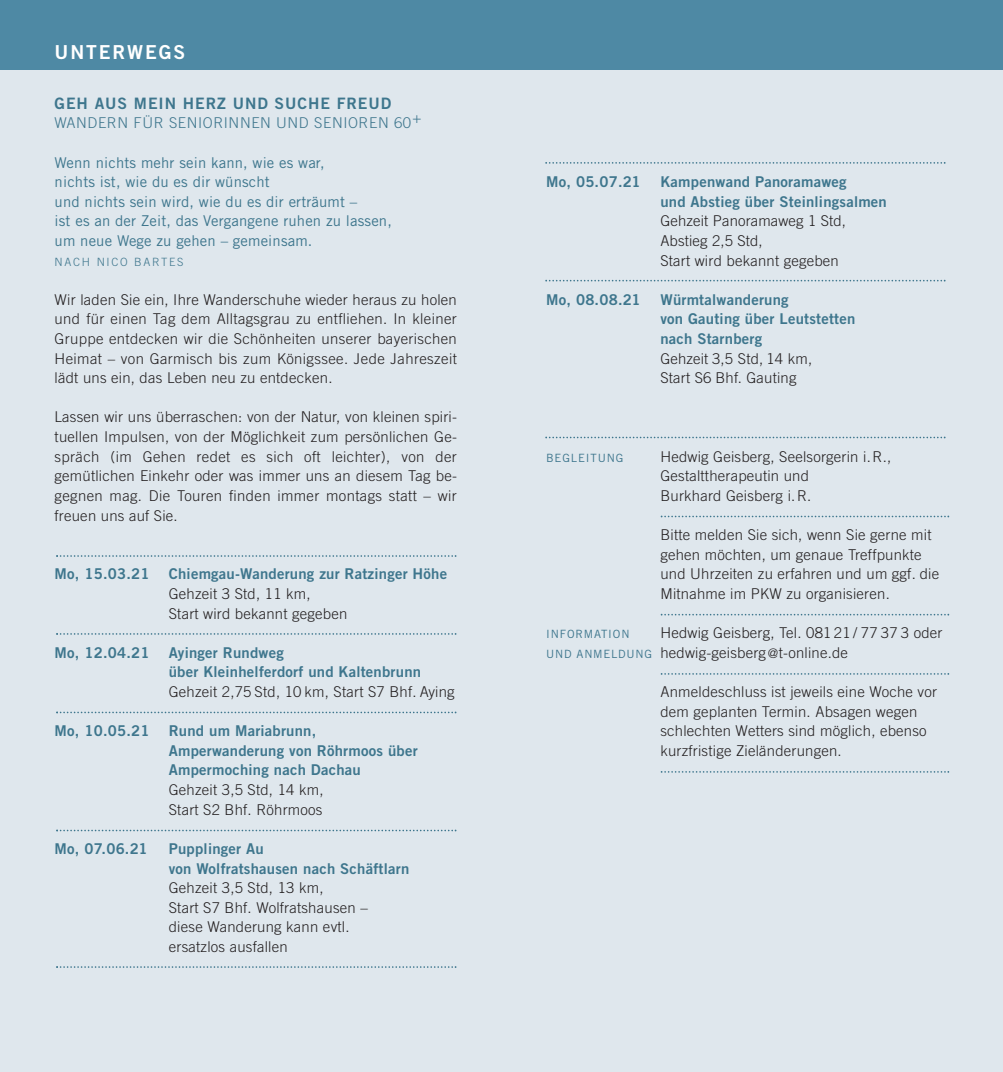
<style>
.page{position:relative;width:1003px;height:1072px;background:#fff}
.page>*{position:absolute;margin:0;border:0;box-sizing:border-box;transform-origin:0 0}
.t1{font:19.25px "Trade Gothic Bold Two";letter-spacing:.1em;color:#fff}
.t2{font:15.75px "Trade Gothic Bold Two";letter-spacing:.06em;color:#3e768d}
.t3{font:300 14.88px/19.6px "Trade Gothic";letter-spacing:.015em;color:#231f20}
.t4{font:14.88px/19.6px "Trade Gothic Bold Two";letter-spacing:.015em;color:#3e768d}
.t5{font:14.88px/19.6px "Trade Gothic";letter-spacing:.01em;color:#3e768d}
.t6{font:300 14.88px "Trade Gothic";letter-spacing:.04em;color:#3e768d}
.t7{font:11.38px "Trade Gothic";letter-spacing:.075em;color:#3e768d}
.t8{font:300 11.38px "Trade Gothic";letter-spacing:.15em;color:#3e768d}
.s1{font-weight:400;font-size:11.38px;color:#3e768d}
.s2{font-size:13.12px}
</style>
<div class="page">
<div style="left:0;top:64px;width:501px;height:1007px;background:#dfe7ed"></div>
<div style="left:0;top:0;width:501px;height:69px;background:#4e89a4"></div>
<div style="left:501px;top:64px;width:501px;height:1007px;background:#dfe7ed"></div>
<div style="left:501px;top:0;width:501px;height:69px;background:#4e89a4"></div>
<svg style="left:56px;top:555px;width:400px;height:2px"></svg>
<svg style="left:56px;top:633px;width:400px;height:2px"></svg>
<svg style="left:56px;top:711px;width:400px;height:2px"></svg>
<svg style="left:56px;top:829px;width:400px;height:2px"></svg>
<svg style="left:56px;top:966px;width:400px;height:1px"></svg>
<svg style="left:545px;top:280px;width:400px;height:1px"></svg>
<svg style="left:545px;top:436px;width:400px;height:2px"></svg>
<svg style="left:660px;top:515px;width:288px;height:2px"></svg>
<svg style="left:660px;top:614px;width:288px;height:1px"></svg>
<svg style="left:660px;top:673px;width:288px;height:1px"></svg>
<svg style="left:660px;top:771px;width:288px;height:1px"></svg>
<svg style="left:545px;top:162px;width:400px;height:2px"></svg>
<p class="t1" style="left:55px;top:45px;width:132px">UNTERWEGS</p>
<p class="t2" style="left:55px;top:97px;width:338px">GEH AUS MEIN HERZ UND SUCHE FREUD</p>
<p class="t6" style="left:55px;top:118px;width:368px">WANDERN FÜR SENIORINNEN UND SENIOREN 60+</p>
<p class="t5" style="left:55px;top:154px;width:338px">Wenn nichts mehr sein kann, wie es war,<br>nichts ist, wie du es dir wünscht<br>und nichts sein wird, wie du es dir erträumt –<br>ist es an der Zeit, das Vergangene ruhen zu lassen, um neue Wege zu gehen – gemeinsam.</p>
<p class="t8" style="left:55px;top:257px;width:130px">NACH NICO BARTES</p>
<p class="t3" style="left:55px;top:291px;width:403px;text-align:justify">Wir laden Sie ein, Ihre Wanderschuhe wieder heraus zu holen und für einen Tag dem Alltagsgrau zu entfliehen. In kleiner Gruppe entdecken wir die Schönheiten unserer bayerischen Heimat – von Garmisch bis zum Königssee. Jede Jahreszeit lädt uns ein, das Leben neu zu entdecken.</p>
<p class="t3" style="left:55px;top:408px;width:404px;text-align:justify">Lassen wir uns überraschen: von der Natur, von kleinen spiri&shy;tuellen Impulsen, von der Möglichkeit zum persönlichen Ge&shy;spräch (im Gehen redet es sich oft leichter), von der gemütlichen Einkehr oder was immer uns an diesem Tag be&shy;gegnen mag. Die Touren finden immer montags statt – wir freuen uns auf Sie.</p>
<p class="t4" style="left:55px;top:565px;width:96px">Mo, 15.03.21</p>
<p class="t4" style="left:169px;top:565px;width:280px">Chiemgau-Wanderung zur Ratzinger Höhe</p>
<p class="t3" style="left:169px;top:585px;width:180px">Gehzeit 3 Std, 11 km,<br>Start wird bekannt gegeben</p>
<p class="t4" style="left:55px;top:644px;width:96px">Mo, 12.04.21</p>
<p class="t4" style="left:169px;top:644px;width:254px">Ayinger Rundweg<br>über Kleinhelferdorf und Kaltenbrunn</p>
<p class="t3" style="left:169px;top:683px;width:287px">Gehzeit 2,75 Std, 10 km, Start S7 Bhf. Aying</p>
<p class="t4" style="left:55px;top:722px;width:96px">Mo, 10.05.21</p>
<p class="t4" style="left:169px;top:722px;width:250px">Rund um Mariabrunn,<br>Amperwanderung von Röhrmoos über<br>Ampermoching nach Dachau</p>
<p class="t3" style="left:169px;top:781px;width:156px">Gehzeit 3,5 Std, 14 km,<br>Start S2 Bhf. Röhrmoos</p>
<p class="t4" style="left:55px;top:840px;width:94px">Mo, 07.06.21</p>
<p class="t4" style="left:169px;top:840px;width:242px">Pupplinger Au<br>von Wolfratshausen nach Schäftlarn</p>
<p class="t3" style="left:169px;top:879px;width:200px">Gehzeit 3,5 Std, 13 km,<br>Start S7 Bhf. Wolfratshausen – diese Wanderung kann evtl. ersatzlos ausfallen</p>
<p class="t4" style="left:546px;top:173px;width:96px">Mo, 05.07.21</p>
<p class="t4" style="left:660px;top:173px;width:228px">Kampenwand Panoramaweg<br>und Abstieg über Steinlingsalmen</p>
<p class="t3" style="left:660px;top:212px;width:187px">Gehzeit Panoramaweg 1 Std,<br>Abstieg 2,5 Std,<br>Start wird bekannt gegeben</p>
<p class="t4" style="left:546px;top:291px;width:96px">Mo, 08.08.21</p>
<p class="t4" style="left:660px;top:291px;width:196px">Würmtalwanderung<br>von Gauting über Leutstetten nach Starnberg</p>
<p class="t3" style="left:660px;top:350px;width:153px">Gehzeit 3,5 Std, 14 km,<br>Start S6 Bhf. Gauting</p>
<p class="t7" style="left:546px;top:453px;width:79px">BEGLEITUNG</p>
<p class="t3" style="left:660px;top:448px;width:232px">Hedwig Geisberg, Seelsorgerin i.R.,<br>Gestalttherapeutin und<br>Burkhard Geisberg i.R.</p>
<p class="t3" style="left:660px;top:526px;width:280px">Bitte melden Sie sich, wenn Sie gerne mit gehen möchten, um genaue Treffpunkte und Uhrzeiten zu erfahren und um ggf. die Mitnahme im PKW zu organisieren.</p>
<p class="t7" style="left:546px;top:630px;width:85px">INFORMATION</p>
<p class="t3" style="left:546px;top:624px;width:397px;text-indent:114px">Hedwig Geisberg, Tel. 081 21 / 77 37 3 oder<br><span class="s1">UND ANMELDUNG</span> hedwig-geisberg<span class="s2">@</span>t-online.de</p>
<p class="t3" style="left:660px;top:683px;width:278px">Anmeldeschluss ist jeweils eine Woche vor dem geplanten Termin. Absagen wegen schlechten Wetters sind möglich, ebenso kurzfristige Zieländerungen.</p>
</div>
